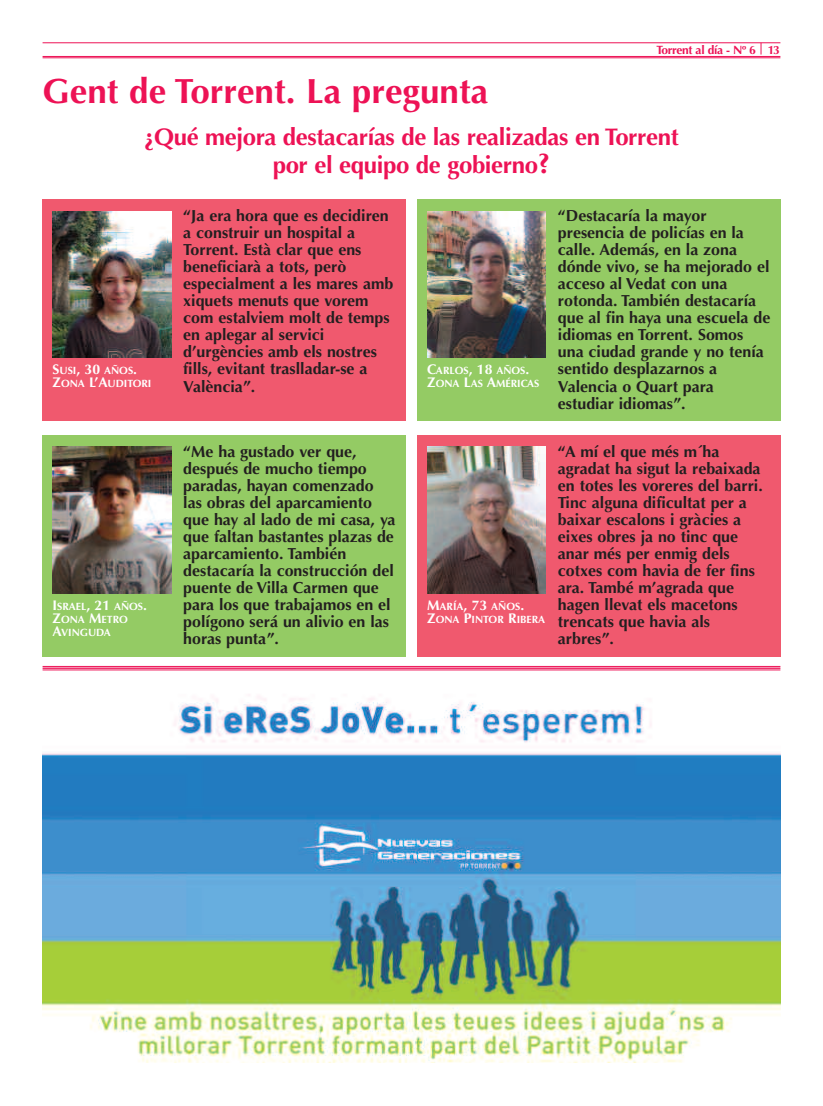
<style>
.page{position:relative;width:823px;height:1106px;background:#fff}
.page>*{position:absolute;margin:0;border:0;box-sizing:border-box;transform-origin:0 0}
.t1{font:700 35px "Optima";color:#ed1255}
.t2{font:700 24px/28px "Optima";letter-spacing:-.015em;color:#ed1255;text-align:center}
.t3{font:700 16px/17px "Optima";color:#231f20}
.t4{font:700 12px "Optima";letter-spacing:-.03em;color:#ed1255}
.t5{font:700 10.5px/13px "Optima";color:#fff}
.s1{font-size:28px}
.s2{font-size:14px}
</style>
<div class="page">
<hr style="left:43px;top:56px;width:737px;height:1px;background:#ed1255">
<hr style="left:43px;top:58px;width:737px;height:1px;background:#ed1255">
<hr style="left:43px;top:43px;width:737px;height:1px;background:#ed1255">
<img style="left:43px;top:696px;width:737px;height:366px">
<div style="left:43px;top:200px;width:362px;height:221px;background:#f0596e"></div>
<img style="left:52px;top:211px;width:119px;height:146px">
<div style="left:417px;top:200px;width:363px;height:221px;background:#94cb64"></div>
<img style="left:427px;top:211px;width:118px;height:146px">
<div style="left:43px;top:435px;width:362px;height:222px;background:#94cb64"></div>
<img style="left:52px;top:447px;width:119px;height:146px">
<div style="left:417px;top:435px;width:363px;height:222px;background:#f0596e"></div>
<img style="left:427px;top:447px;width:118px;height:146px">
<hr style="left:43px;top:666px;width:737px;height:1px;background:#ed1255">
<hr style="left:43px;top:667px;width:737px;height:2px;background:#ed1255">
<hr style="left:43px;top:669px;width:737px;height:1px;background:#ed1255">
<h1 class="t1" style="left:43px;top:71px;width:447px">Gent de Torrent. La pregunta</h1>
<p class="t4" style="left:656px;top:42px;width:125px">Torrent al día - Nº 6 13</p>
<h2 class="t2" style="left:144px;top:123px;width:536px">¿Qué mejora destacarías de las realizadas en Torrent por el equipo de gobierno<span class="s1">?</span></h2>
<p class="t5" style="left:52px;top:364px;width:100px"><span class="s2">S</span>USI<span class="s2">, 30</span> AÑOS<span class="s2">.<br>Z</span>ONA <span class="s2">L’A</span>UDITORI</p>
<p class="t5" style="left:52px;top:600px;width:96px"><span class="s2">I</span>SRAEL<span class="s2">, 21</span> AÑOS<span class="s2">.<br>Z</span>ONA <span class="s2">M</span>ETRO<br><span class="s2">A</span>VINGUDA</p>
<p class="t3" style="left:183px;top:208px;width:211px">“Ja era hora que es decidiren a construir un hospital a<br>Torrent. Està clar que ens beneficiarà a tots, però especialment a les mares amb xiquets menuts que vorem com estalviem molt de temps en aplegar al servici d’urgències amb els nostres fills, evitant traslladar-se a<br>València”.</p>
<p class="t3" style="left:183px;top:443px;width:214px">“Me ha gustado ver que, después de mucho tiempo paradas, hayan comenzado las obras del aparcamiento que hay al lado de mi casa, ya que faltan bastantes plazas de aparcamiento. También destacaría la construcción del puente de Villa Carmen que para los que trabajamos en el polígono será un alivio en las horas punta”.</p>
<p class="t5" style="left:427px;top:364px;width:114px"><span class="s2">C</span>ARLOS<span class="s2">, 18</span> AÑOS<span class="s2">.<br>Z</span>ONA <span class="s2">L</span>AS <span class="s2">A</span>MÉRICAS</p>
<p class="t3" style="left:557px;top:208px;width:214px">“Destacaría la mayor presencia de policías en la calle. Además, en la zona dónde vivo, se ha mejorado el acceso al Vedat con una rotonda. También destacaría que al fin haya una escuela de idiomas en Torrent. Somos una ciudad grande y no tenía sentido desplazarnos a<br>Valencia o Quart para estudiar idiomas”.</p>
<p class="t5" style="left:427px;top:600px;width:120px"><span class="s2">M</span>ARÍA<span class="s2">, 73</span> AÑOS<span class="s2">.<br>Z</span>ONA <span class="s2">P</span>INTOR <span class="s2">R</span>IBERA</p>
<p class="t3" style="left:557px;top:443px;width:206px">“A mí el que més m´ha agradat ha sigut la rebaixada en totes les voreres del barri.<br>Tinc alguna dificultat per a baixar escalons i gràcies a eixes obres ja no tinc que anar més per enmig dels cotxes com havia de fer fins ara. També m’agrada que hagen llevat els macetons trencats que havia als arbres”.</p>
</div>
